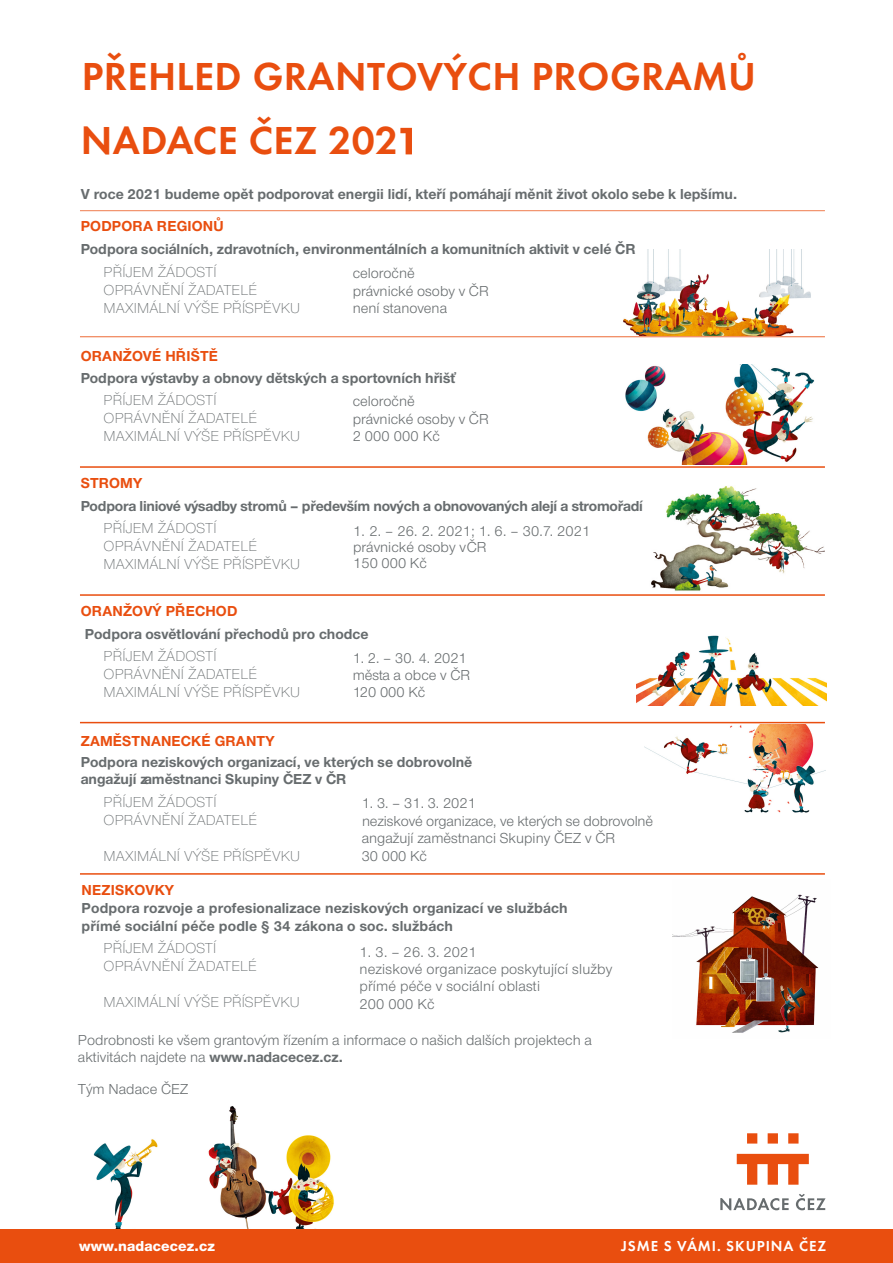
<style>
.page{position:relative;width:893px;height:1263px;background:#fff}
.page>*{position:absolute;margin:0;border:0;box-sizing:border-box;transform-origin:0 0}
.t1{font:600 40.5px/64.1px "Futura CEZOT";letter-spacing:.01em;color:#e94e0f}
.t2{font:700 15px/22.5px "Nimbus CEZOT";color:#676c6e}
.t3{font:15px/17.4px "Nimbus CEZOT";color:#676c6e}
.t4{font:300 15px/18px "Nimbus CEZOT";letter-spacing:.01em;color:#676c6e}
.t5{font:700 15px "Nimbus CEZOT";letter-spacing:.01em;color:#e94e0f}
.t6{font:600 15px "Futura CEZOT";letter-spacing:.06em;color:#fff}
.t7{font:800 15px "Nimbus CEZOT";letter-spacing:.01em;color:#fff}
.s1{font-size:54px}
.s2{color:#e94e0f}
.s3{font-weight:700}
</style>
<div class="page">
<img style="left:208px;top:1106px;width:126px;height:123px">
<img style="left:93px;top:1139px;width:65px;height:90px">
<img style="left:645px;top:725px;width:180px;height:88px">
<img style="left:636px;top:635px;width:190px;height:70px">
<img style="left:625px;top:365px;width:190px;height:100px">
<img style="left:623px;top:250px;width:188px;height:86px">
<div style="left:0;top:1229px;width:893px;height:34px;background:#e94e0f"></div>
<hr style="left:80px;top:210px;width:745px;height:1px;background:#e94e0f">
<hr style="left:80px;top:336px;width:745px;height:1px;background:#e94e0f">
<hr style="left:80px;top:466px;width:745px;height:2px;background:#e94e0f">
<hr style="left:80px;top:594px;width:745px;height:2px;background:#e94e0f">
<hr style="left:80px;top:722px;width:745px;height:1px;background:#e94e0f">
<svg style="left:720px;top:1194px;width:105px;height:16px"></svg>
<svg style="left:737px;top:1133px;width:72px;height:52px"></svg>
<img style="left:651px;top:486px;width:173px;height:105px">
<hr style="left:80px;top:873px;width:745px;height:2px;background:#e94e0f">
<img style="left:673px;top:894px;width:146px;height:139px">
<p class="t1" style="left:81px;top:45px;width:676px">PŘEHLED GRANTOVÝCH PROGRAMŮ<br>NADACE ČEZ 202<span class="s1">1</span></p>
<p class="t2" style="left:81px;top:183px;width:658px">V roce 2021 budeme opět podporovat energii lidí, kteří pomáhají měnit život okolo sebe k lepšímu.</p>
<p class="t5" style="left:81px;top:217px;width:144px">PODPORA REGIONŮ</p>
<p class="t2" style="left:81px;top:237px;width:556px">Podpora sociálních, zdravotních, environmentálních a komunitních aktivit v celé ČR</p>
<p class="t4" style="left:104px;top:263px;width:114px">PŘÍJEM ŽÁDOSTÍ</p>
<p class="t4" style="left:104px;top:281px;width:155px">OPRÁVNĚNÍ ŽADATELÉ</p>
<p class="t4" style="left:104px;top:299px;width:198px">MAXIMÁLNÍ VÝŠE PŘÍSPĚVKU</p>
<p class="t3" style="left:353px;top:264px;width:138px">celoročně<br>právnické osoby v ČR není stanovena</p>
<p class="t5" style="left:81px;top:347px;width:139px">ORANŽOVÉ HŘIŠTĚ</p>
<p class="t2" style="left:81px;top:367px;width:377px">Podpora výstavby a obnovy dětských a sportovních hřišť</p>
<p class="t4" style="left:104px;top:391px;width:114px">PŘÍJEM ŽÁDOSTÍ</p>
<p class="t4" style="left:104px;top:409px;width:155px">OPRÁVNĚNÍ ŽADATELÉ</p>
<p class="t4" style="left:104px;top:427px;width:198px">MAXIMÁLNÍ VÝŠE PŘÍSPĚVKU</p>
<p class="t3" style="left:353px;top:393px;width:138px">celoročně<br>právnické osoby v ČR<br>2 000 000 Kč</p>
<p class="t5" style="left:81px;top:475px;width:63px">STROMY</p>
<p class="t2" style="left:81px;top:495px;width:564px">Podpora liniové výsadby stromů – především nových a obnovovaných alejí a stromořadí</p>
<p class="t4" style="left:104px;top:519px;width:114px">PŘÍJEM ŽÁDOSTÍ</p>
<p class="t4" style="left:104px;top:537px;width:155px">OPRÁVNĚNÍ ŽADATELÉ</p>
<p class="t4" style="left:104px;top:555px;width:198px">MAXIMÁLNÍ VÝŠE PŘÍSPĚVKU</p>
<p class="t3" style="left:353px;top:523px;width:239px;line-height:16.4px">1. 2. – 26. 2. 2021; 1. 6. – 30.7. 2021 právnické osoby v ČR<br>150 000 Kč</p>
<p class="t2" style="left:81px;top:600px;width:289px"><span class="s2">ORANŽOVÝ PŘECHOD<br></span>Podpora osvětlování přechodů pro chodce</p>
<p class="t4" style="left:104px;top:647px;width:114px">PŘÍJEM ŽÁDOSTÍ</p>
<p class="t4" style="left:104px;top:665px;width:155px">OPRÁVNĚNÍ ŽADATELÉ</p>
<p class="t4" style="left:104px;top:683px;width:198px">MAXIMÁLNÍ VÝŠE PŘÍSPĚVKU</p>
<p class="t3" style="left:353px;top:649px;width:119px;line-height:17px">1. 2. – 30. 4. 2021 města a obce v ČR<br>120 000 Kč</p>
<p class="t2" style="left:81px;top:730px;width:393px;line-height:21.3px"><span class="s2">ZAMĚSTNANECKÉ GRANTY<br></span>Podpora neziskových organizací, ve kterých se dobrovolně</p>
<p class="t2" style="left:81px;top:768px;width:267px">angažují zaměstnanci Skupiny ČEZ v ČR</p>
<p class="t4" style="left:104px;top:793px;width:114px">PŘÍJEM ŽÁDOSTÍ</p>
<p class="t4" style="left:104px;top:811px;width:155px">OPRÁVNĚNÍ ŽADATELÉ</p>
<p class="t4" style="left:104px;top:847px;width:198px">MAXIMÁLNÍ VÝŠE PŘÍSPĚVKU</p>
<p class="t3" style="left:362px;top:794px;width:293px">1. 3. – 31. 3. 2021<br>neziskové organizace, ve kterých se dobrovolně angažují zaměstnanci Skupiny ČEZ v ČR<br>30 000 Kč</p>
<p class="t5" style="left:82px;top:881px;width:94px">NEZISKOVKY</p>
<p class="t2" style="left:82px;top:899px;width:488px;line-height:18px">Podpora rozvoje a profesionalizace neziskových organizací ve službách přímé sociální péče podle § 34 zákona o soc. službách</p>
<p class="t4" style="left:104px;top:939px;width:155px">PŘÍJEM ŽÁDOSTÍ<br>OPRÁVNĚNÍ ŽADATELÉ</p>
<p class="t4" style="left:104px;top:993px;width:198px">MAXIMÁLNÍ VÝŠE PŘÍSPĚVKU</p>
<p class="t3" style="left:360px;top:943px;width:254px">1. 3. – 26. 3. 2021<br>neziskové organizace poskytující služby přímé péče v sociální oblasti<br>200 000 Kč</p>
<p class="t3" style="left:78px;top:1032px;width:516px;line-height:17px">Podrobnosti ke všem grantovým řízením a informace o našich dalších projektech a aktivitách najdete na <span class="s3">www.nadacecez.cz.</span></p>
<p class="t3" style="left:78px;top:1080px;width:112px">Tým Nadace ČEZ</p>
<p class="t7" style="left:79px;top:1237px;width:137px">www.nadacecez.cz</p>
<p class="t6" style="left:621px;top:1237px;width:206px">JSME S VÁMI. SKUPINA ČEZ</p>
</div>
